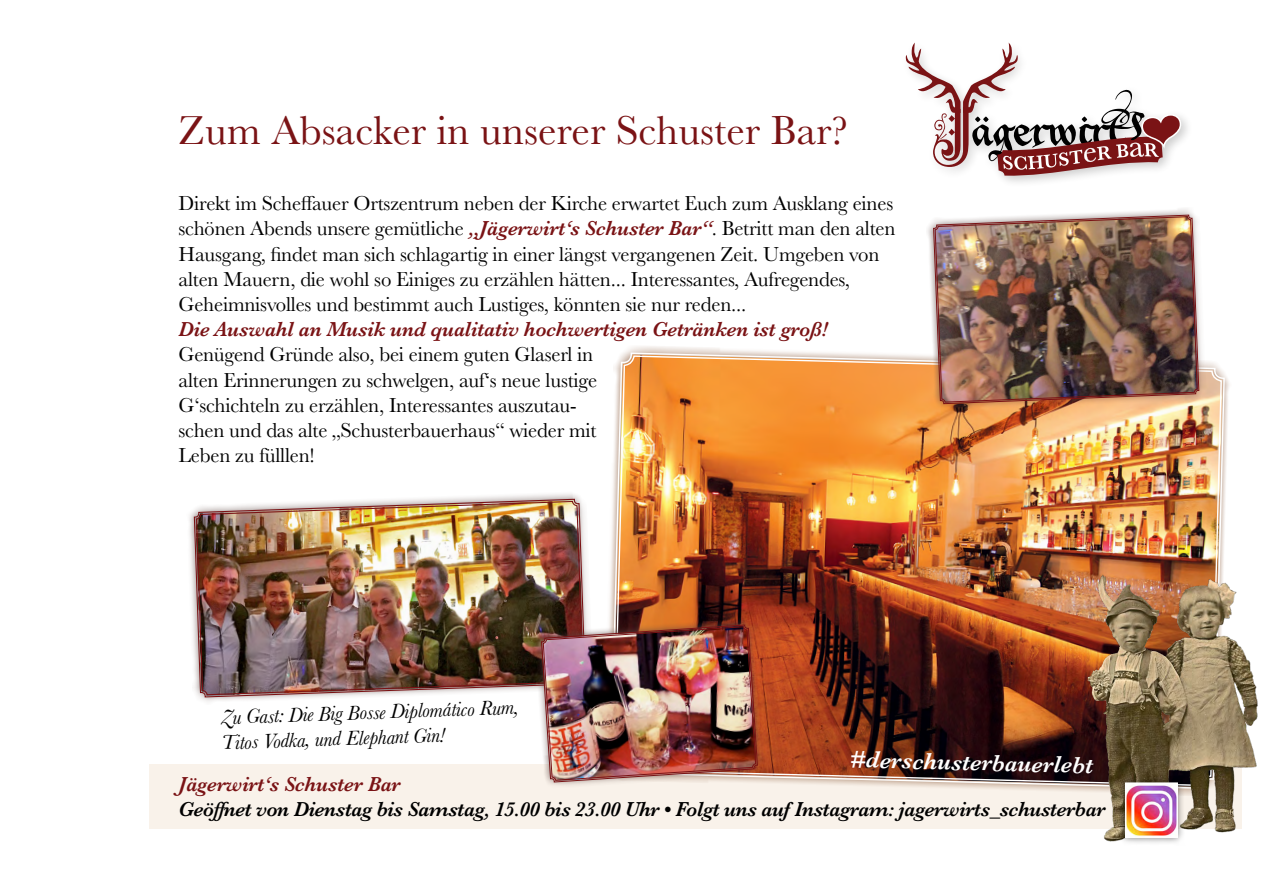
<style>
.page{position:relative;width:1263px;height:893px;background:#fff}
.page>*{position:absolute;margin:0;border:0;box-sizing:border-box;transform-origin:0 0}
.t1{font:42px "Baskerville";color:#7a1315}
.t2{font:italic 600 24px "Baskerville";color:#fff}
.t3{font:21px/25.2px "Baskerville";letter-spacing:-.01em;color:#000}
.t4{font:italic 600 21px "Baskerville";letter-spacing:-.02em;color:#000}
.t5{font:italic 600 21px "Baskerville";letter-spacing:-.01em;color:#7a1315}
.t6{font:italic 21px/25.2px "Baskerville";color:#000}
.s1{font-weight:600;font-style:italic;color:#7a1315}
</style>
<div class="page">
<div style="left:149px;top:764px;width:1093px;height:65px;background:#f9f2ea"></div>
<img style="left:612px;top:354px;width:611px;height:433px">
<img style="left:1081px;top:568px;width:177px;height:274px">
<svg style="left:925px;top:222px;width:282px;height:190px"></svg>
<img style="left:933px;top:208px;width:266px;height:234px">
<img style="left:934px;top:216px;width:264px;height:187px">
<svg style="left:193px;top:493px;width:393px;height:209px"></svg>
<img style="left:195px;top:500px;width:389px;height:196px">
<img style="left:533px;top:603px;width:233px;height:188px">
<svg style="left:906px;top:43px;width:275px;height:134px"></svg>
<div style="left:1117px;top:775px;width:69px;height:70px;background:#000;opacity:.5"></div>
<img style="left:1127px;top:784px;width:49px;height:52px">
<div style="left:1125px;top:782px;width:53px;height:56px;border:1px solid #fff"></div>
<h1 class="t1" style="left:179px;top:104px;width:671px">Zum Absacker in unserer Schuster Bar?</h1>
<p class="t3" style="left:179px;top:191px;width:718px">Direkt im Scheffauer Ortszentrum neben der Kirche erwartet Euch zum Ausklang eines schönen Abends unsere gemütliche <span class="s1">„Jägerwirt‘s Schuster Bar“</span>. Betritt man den alten Hausgang, findet man sich schlagartig in einer längst vergangenen Zeit. Umgeben von alten Mauern, die wohl so Einiges zu erzählen hätten... Interessantes, Aufregendes, Geheimnisvolles und bestimmt auch Lustiges, könnten sie nur reden...</p>
<p class="t5" style="left:179px;top:315px;width:650px">Die Auswahl an Musik und qualitativ hochwertigen Getränken ist groß!</p>
<p class="t3" style="left:179px;top:342px;width:420px">Genügend Gründe also, bei einem guten Glaserl in alten Erinnerungen zu schwelgen, auf‘s neue lustige G‘schichteln zu erzählen, Interessantes auszutau&shy;schen und das alte „Schusterbauerhaus“ wieder mit Leben zu fülllen!</p>
<p class="t6" style="left:220px;top:705px;width:300px;rotate:-2deg">Zu Gast: Die Big Bosse Diplomático Rum,<br>Titos Vodka, und Elephant Gin!</p>
<p class="t2" style="left:850px;top:744px;width:245px;rotate:1deg">#derschusterbauerlebt</p>
<p class="t5" style="left:179px;top:770px;width:223px">Jägerwirt‘s Schuster Bar</p>
<p class="t4" style="left:179px;top:795px;width:928px">Geöffnet von Dienstag bis Samstag, 15.00 bis 23.00 Uhr • Folgt uns auf Instagram: jagerwirts_schusterbar</p>
</div>
